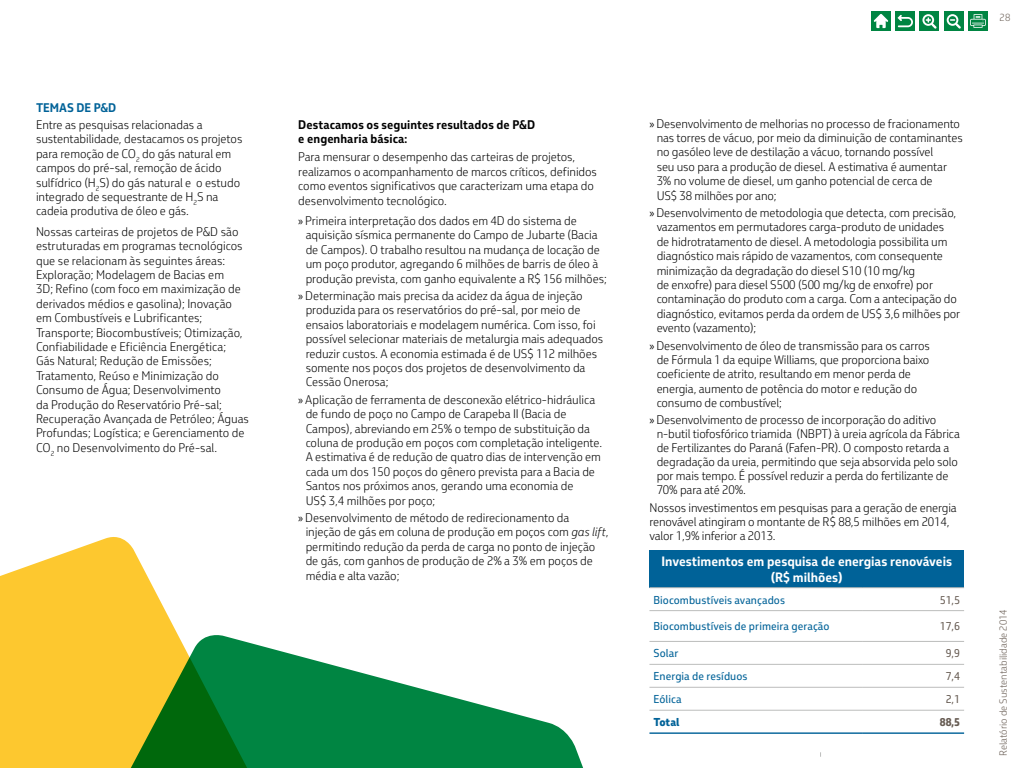
<style>
.page{position:relative;width:1024px;height:768px;background:#fff}
.page>*{position:absolute;margin:0;border:0;box-sizing:border-box;transform-origin:0 0}
.t1{font:700 13px/15.6px "Petrobras Sans";color:#fff;text-align:center}
.t2{font:300 12px/14.4px "Petrobras Sans";letter-spacing:-.01em;color:#000}
.t3{font:700 12px/14px "Petrobras Sans";letter-spacing:.005em;color:#000}
.t4{font:700 12px "Petrobras Sans";color:#006298}
.t5{font:11px "Petrobras Sans";letter-spacing:.005em;color:#006298}
.t6{font:11px "Petrobras Sans";color:#675c53}
.t7{font:800 11px "Petrobras Sans";color:#006298}
.t8{font:800 11px "Petrobras Sans";color:#675c53}
.t9{font:300 10px "Petrobras Sans";color:#675c53}
.s1{font-family:"Myriad Pro";font-weight:400}
.s2{font-style:italic}
</style>
<div class="page">
<div style="left:871px;top:11px;width:20px;height:20px;background:#008542"></div>
<svg style="left:874px;top:14px;width:14px;height:14px"></svg>
<div style="left:968px;top:11px;width:20px;height:20px;background:#008542"></div>
<svg style="left:970px;top:14px;width:16px;height:14px"></svg>
<div style="left:895px;top:11px;width:20px;height:20px;background:#008542"></div>
<svg style="left:898px;top:15px;width:15px;height:12px"></svg>
<div style="left:920px;top:11px;width:20px;height:20px;background:#008542"></div>
<svg style="left:922px;top:14px;width:15px;height:15px"></svg>
<div style="left:944px;top:11px;width:20px;height:20px;background:#008542"></div>
<svg style="left:947px;top:14px;width:14px;height:15px"></svg>
<div style="left:649px;top:550px;width:315px;height:38px;background:#006298"></div>
<hr style="left:649px;top:588px;width:213px;height:1px;background:#bcbdbc">
<hr style="left:862px;top:588px;width:102px;height:1px;background:#bcbdbc">
<hr style="left:649px;top:610px;width:213px;height:1px;background:#bcbdbc">
<hr style="left:862px;top:610px;width:102px;height:1px;background:#bcbdbc">
<hr style="left:649px;top:641px;width:213px;height:1px;background:#bcbdbc">
<hr style="left:862px;top:641px;width:102px;height:1px;background:#bcbdbc">
<hr style="left:649px;top:664px;width:213px;height:1px;background:#bcbdbc">
<hr style="left:862px;top:664px;width:102px;height:1px;background:#bcbdbc">
<hr style="left:649px;top:687px;width:213px;height:1px;background:#bcbdbc">
<hr style="left:862px;top:687px;width:102px;height:1px;background:#bcbdbc">
<hr style="left:649px;top:710px;width:213px;height:1px;background:#bcbdbc">
<hr style="left:862px;top:710px;width:102px;height:1px;background:#bcbdbc">
<hr style="left:649px;top:732px;width:213px;height:2px;background:#006298">
<hr style="left:862px;top:732px;width:102px;height:2px;background:#006298">
<svg style="left:277px;top:650px;width:306px;height:118px;fill:#008542"></svg>
<svg style="left:0;top:537px;width:277px;height:231px;fill:#fdc82f"></svg>
<p class="t4" style="left:36px;top:99px;width:82px">TEMAS DE P&amp;D</p>
<p class="t2" style="left:36px;top:118px;width:208px">Entre as pesquisas relacionadas a sustentabilidade, destacamos os projetos para remoção de CO<sub>2</sub> do gás natural em campos do pré-sal, remoção de ácido sulfídrico (H<sub>2</sub>S) do gás natural e o estudo integrado de sequestrante de H<sub>2</sub>S na cadeia produtiva de óleo e gás.</p>
<p class="t2" style="left:36px;top:224px;width:215px">Nossas carteiras de projetos de P&amp;D são estruturadas em programas tecnológicos que se relacionam às seguintes áreas:<br>Exploração; Modelagem de Bacias em<br>3D; Refino (com foco em maximização de derivados médios e gasolina); Inovação em Combustíveis e Lubrificantes; Transporte; Biocombustíveis; Otimização, Confiabilidade e Eficiência Energética;<br>Gás Natural; Redução de Emissões; Tratamento, Reúso e Minimização do Consumo de Água; Desenvolvimento<br>da Produção do Reservatório Pré-sal; Recuperação Avançada de Petróleo; Águas Profundas; Logística; e Gerenciamento de CO<sub>2</sub> no Desenvolvimento do Pré-sal.</p>
<p class="t3" style="left:298px;top:117px;width:238px">Destacamos os seguintes resultados de P&amp;D e engenharia básica:</p>
<p class="t2" style="left:298px;top:150px;width:300px">Para mensurar o desempenho das carteiras de projetos, realizamos o acompanhamento de marcos críticos, definidos como eventos significativos que caracterizam uma etapa do desenvolvimento tecnológico.</p>
<p class="t2" style="left:306px;top:214px;width:303px;text-indent:-7px"><span class="s1">»</span> Primeira interpretação dos dados em 4D do sistema de aquisição sísmica permanente do Campo de Jubarte (Bacia de Campos). O trabalho resultou na mudança de locação de um poço produtor, agregando 6 milhões de barris de óleo à produção prevista, com ganho equivalente a R$ 156 milhões;</p>
<p class="t2" style="left:306px;top:289px;width:299px;text-indent:-7px"><span class="s1">»</span> Determinação mais precisa da acidez da água de injeção produzida para os reservatórios do pré-sal, por meio de ensaios laboratoriais e modelagem numérica. Com isso, foi possível selecionar materiais de metalurgia mais adequados reduzir custos. A economia estimada é de US$ 112 milhões somente nos poços dos projetos de desenvolvimento da Cessão Onerosa;</p>
<p class="t2" style="left:306px;top:392px;width:298px;text-indent:-7px"><span class="s1">»</span> Aplicação de ferramenta de desconexão elétrico-hidráulica de fundo de poço no Campo de Carapeba II (Bacia de Campos), abreviando em 25% o tempo de substituição da coluna de produção em poços com completação inteligente.<br>A estimativa é de redução de quatro dias de intervenção em cada um dos 150 poços do gênero prevista para a Bacia de Santos nos próximos anos, gerando uma economia de<br>US$ 3,4 milhões por poço;</p>
<p class="t2" style="left:306px;top:511px;width:304px;text-indent:-7px"><span class="s1">»</span> Desenvolvimento de método de redirecionamento da<br>injeção de gás em coluna de produção em poços com <span class="s2">gas lift</span>, permitindo redução da perda de carga no ponto de injeção de gás, com ganhos de produção de 2% a 3% em poços de média e alta vazão;</p>
<p class="t9" style="left:1000px;top:12px;width:12px">28</p>
<p class="t2" style="left:657px;top:116px;width:308px;text-indent:-7px"><span class="s1">»</span> Desenvolvimento de melhorias no processo de fracionamento nas torres de vácuo, por meio da diminuição de contaminantes no gasóleo leve de destilação a vácuo, tornando possível<br>seu uso para a produção de diesel. A estimativa é aumentar 3% no volume de diesel, um ganho potencial de cerca de<br>US$ 38 milhões por ano;</p>
<p class="t2" style="left:657px;top:206px;width:305px;text-indent:-7px"><span class="s1">»</span> Desenvolvimento de metodologia que detecta, com precisão, vazamentos em permutadores carga-produto de unidades<br>de hidrotratamento de diesel. A metodologia possibilita um diagnóstico mais rápido de vazamentos, com consequente minimização da degradação do diesel S10 (10 mg/kg<br>de enxofre) para diesel S500 (500 mg/kg de enxofre) por contaminação do produto com a carga. Com a antecipação do diagnóstico, evitamos perda da ordem de US$ 3,6 milhões por evento (vazamento);</p>
<p class="t2" style="left:657px;top:338px;width:275px;text-indent:-7px"><span class="s1">»</span> Desenvolvimento de óleo de transmissão para os carros de Fórmula 1 da equipe Williams, que proporciona baixo coeficiente de atrito, resultando em menor perda de energia, aumento de potência do motor e redução do consumo de combustível;</p>
<p class="t2" style="left:657px;top:413px;width:305px;line-height:14px;text-indent:-7px"><span class="s1">»</span> Desenvolvimento de processo de incorporação do aditivo n-butil tiofosfórico triamida (NBPT) à ureia agrícola da Fábrica de Fertilizantes do Paraná (Fafen-PR). O composto retarda a degradação da ureia, permitindo que seja absorvida pelo solo por mais tempo. É possível reduzir a perda do fertilizante de 70% para até 20%.</p>
<p class="t2" style="left:649px;top:500px;width:309px">Nossos investimentos em pesquisas para a geração de energia renovável atingiram o montante de R$ 88,5 milhões em 2014, valor 1,9% inferior a 2013.</p>
<p class="t1" style="left:662px;top:554px;width:292px">Investimentos em pesquisa de energias renováveis (R$ milhões)</p>
<p class="t5" style="left:653px;top:593px;width:133px">Biocombustíveis avançados</p>
<p class="t6" style="left:940px;top:593px;width:22px">51,5</p>
<p class="t5" style="left:653px;top:620px;width:178px">Biocombustíveis de primeira geração</p>
<p class="t6" style="left:940px;top:620px;width:22px">17,6</p>
<p class="t5" style="left:653px;top:647px;width:26px">Solar</p>
<p class="t6" style="left:946px;top:647px;width:16px">9,9</p>
<p class="t5" style="left:653px;top:669px;width:96px">Energia de resíduos</p>
<p class="t6" style="left:946px;top:669px;width:16px">7,4</p>
<p class="t5" style="left:653px;top:692px;width:30px">Eólica</p>
<p class="t6" style="left:946px;top:692px;width:16px">2,1</p>
<p class="t7" style="left:653px;top:715px;width:28px">Total</p>
<p class="t8" style="left:940px;top:715px;width:22px">88,5</p>
<p class="t9" style="left:998px;top:756px;width:148px;rotate:-90deg">Relatório de Sustentabilidade 2014</p>
</div>
